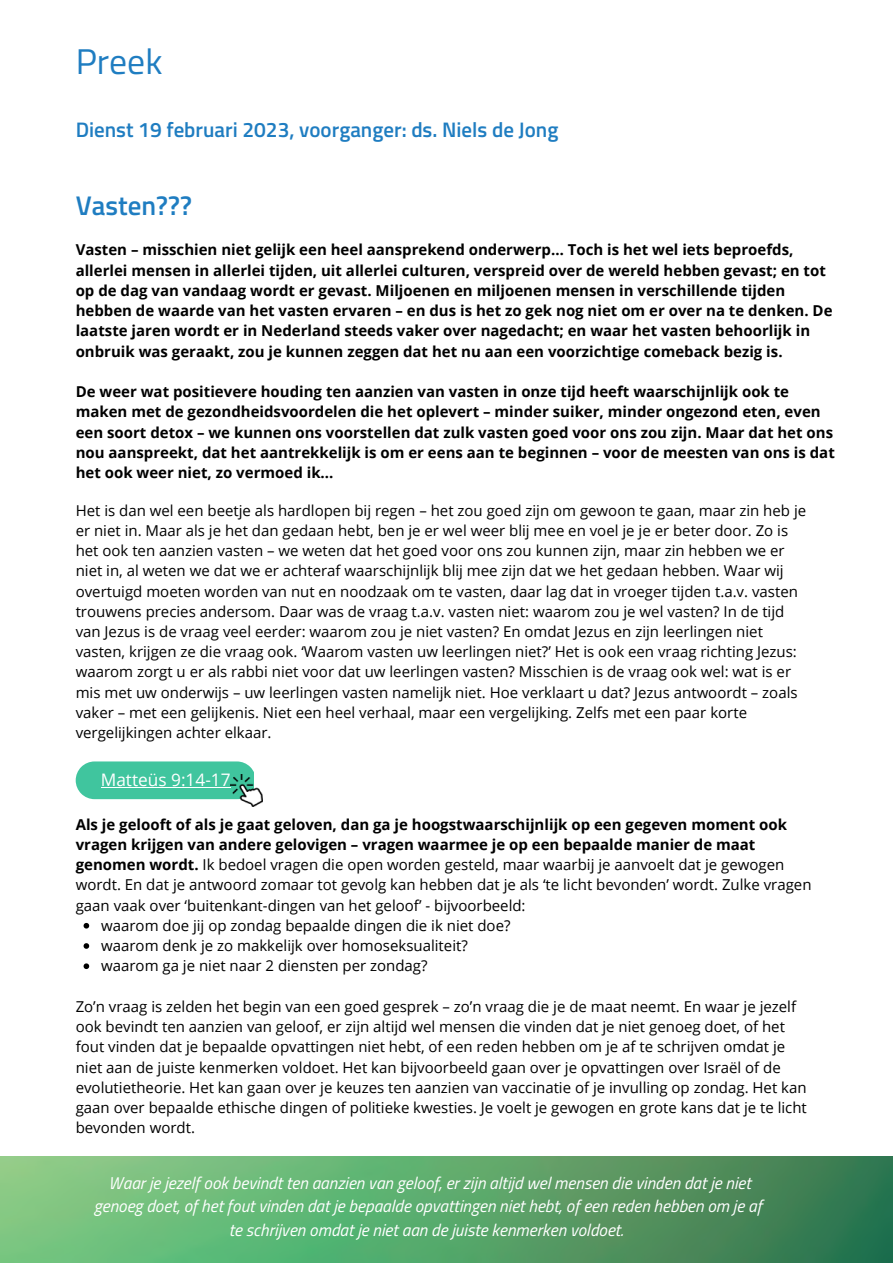
<style>
.page{position:relative;width:893px;height:1264px;background:#fff}
.page>*{position:absolute;margin:0;border:0;box-sizing:border-box;transform-origin:0 0}
.t1{font:35.7px "Titillium Web";color:#1f7dc1}
.t2{font:600 27px "Titillium Web";color:#1f7dc1}
.t3{font:600 21px "Titillium Web";color:#1f7dc1}
.t4{font:17.25px "Open Sans";color:#fff}
.t5{font:italic 17.1px/23.5px "Titillium Web";color:#fff;text-align:center}
.t6{font:15px/20.2px "Open Sans";color:#000}
.t7{font:700 15px/20.2px "Open Sans";color:#000}
.s1{font-weight:700}
</style>
<div class="page">
<img style="left:0;top:1156px;width:892px;height:106px">
<svg style="left:76px;top:761px;width:178px;height:38px;background:#4cc8a4"></svg>
<img style="left:231px;top:774px;width:31px;height:32px">
<hr style="left:101px;top:786px;width:130px;height:1px;background:#fff">
<svg style="left:84px;top:922px;width:5px;height:6px"></svg>
<svg style="left:84px;top:943px;width:5px;height:5px"></svg>
<svg style="left:84px;top:963px;width:5px;height:6px"></svg>
<h1 class="t1" style="left:76px;top:35px;width:88px">Preek</h1>
<h3 class="t3" style="left:76px;top:113px;width:484px">Dienst 19 februari 2023, voorganger: ds. Niels de Jong</h3>
<h2 class="t2" style="left:76px;top:186px;width:118px">Vasten???</h2>
<p class="t7" style="left:76px;top:239px;width:758px">Vasten – misschien niet gelijk een heel aansprekend onderwerp… Toch is het wel iets beproefds, allerlei mensen in allerlei tijden, uit allerlei culturen, verspreid over de wereld hebben gevast; en tot op de dag van vandaag wordt er gevast. Miljoenen en miljoenen mensen in verschillende tijden hebben de waarde van het vasten ervaren – en dus is het zo gek nog niet om er over na te denken. De laatste jaren wordt er in Nederland steeds vaker over nagedacht; en waar het vasten behoorlijk in onbruik was geraakt, zou je kunnen zeggen dat het nu aan een voorzichtige comeback bezig is.</p>
<p class="t7" style="left:76px;top:381px;width:760px">De weer wat positievere houding ten aanzien van vasten in onze tijd heeft waarschijnlijk ook te maken met de gezondheidsvoordelen die het oplevert – minder suiker, minder ongezond eten, even een soort detox – we kunnen ons voorstellen dat zulk vasten goed voor ons zou zijn. Maar dat het ons nou aanspreekt, dat het aantrekkelijk is om er eens aan te beginnen – voor de meesten van ons is dat het ook weer niet, zo vermoed ik...</p>
<p class="t6" style="left:76px;top:499px;width:732px">Het is dan wel een beetje als hardlopen bij regen – het zou goed zijn om gewoon te gaan, maar zin heb je er niet in. Maar als je het dan gedaan hebt, ben je er wel weer blij mee en voel je je er beter door. Zo is het ook ten aanzien vasten – we weten dat het goed voor ons zou kunnen zijn, maar zin hebben we er niet in, al weten we dat we er achteraf waarschijnlijk blij mee zijn dat we het gedaan hebben. Waar wij overtuigd moeten worden van nut en noodzaak om te vasten, daar lag dat in vroeger tijden t.a.v. vasten trouwens precies andersom. Daar was de vraag t.a.v. vasten niet: waarom zou je wel vasten? In de tijd van Jezus is de vraag veel eerder: waarom zou je niet vasten? En omdat Jezus en zijn leerlingen niet vasten, krijgen ze die vraag ook. ‘Waarom vasten uw leerlingen niet?’ Het is ook een vraag richting Jezus: waarom zorgt u er als rabbi niet voor dat uw leerlingen vasten? Misschien is de vraag ook wel: wat is er mis met uw onderwijs – uw leerlingen vasten namelijk niet. Hoe verklaart u dat? Jezus antwoordt – zoals vaker – met een gelijkenis. Niet een heel verhaal, maar een vergelijking. Zelfs met een paar korte vergelijkingen achter elkaar.</p>
<p class="t4" style="left:101px;top:767px;width:131px">Matteüs 9:14-17</p>
<p class="t6" style="left:76px;top:813px;width:737px"><span class="s1">Als je gelooft of als je gaat geloven, dan ga je hoogstwaarschijnlijk op een gegeven moment ook vragen krijgen van andere gelovigen – vragen waarmee je op een bepaalde manier de maat genomen wordt.</span> Ik bedoel vragen die open worden gesteld, maar waarbij je aanvoelt dat je gewogen wordt. En dat je antwoord zomaar tot gevolg kan hebben dat je als ‘te licht bevonden’ wordt. Zulke vragen gaan vaak over ‘buitenkant-dingen van het geloof’ - bijvoorbeeld:</p>
<p class="t6" style="left:101px;top:914px;width:411px">waarom doe jij op zondag bepaalde dingen die ik niet doe? waarom denk je zo makkelijk over homoseksualiteit? waarom ga je niet naar 2 diensten per zondag?</p>
<p class="t6" style="left:76px;top:995px;width:732px">Zo’n vraag is zelden het begin van een goed gesprek – zo’n vraag die je de maat neemt. En waar je jezelf ook bevindt ten aanzien van geloof, er zijn altijd wel mensen die vinden dat je niet genoeg doet, of het fout vinden dat je bepaalde opvattingen niet hebt, of een reden hebben om je af te schrijven omdat je niet aan de juiste kenmerken voldoet. Het kan bijvoorbeeld gaan over je opvattingen over Israël of de evolutietheorie. Het kan gaan over je keuzes ten aanzien van vaccinatie of je invulling op zondag. Het kan gaan over bepaalde ethische dingen of politieke kwesties. Je voelt je gewogen en grote kans dat je te licht bevonden wordt.</p>
<p class="t5" style="left:94px;top:1169px;width:669px">Waar je jezelf ook bevindt ten aanzien van geloof, er zijn altijd wel mensen die vinden dat je niet genoeg doet, of het fout vinden dat je bepaalde opvattingen niet hebt, of een reden hebben om je af te schrijven omdat je niet aan de juiste kenmerken voldoet.</p>
</div>
